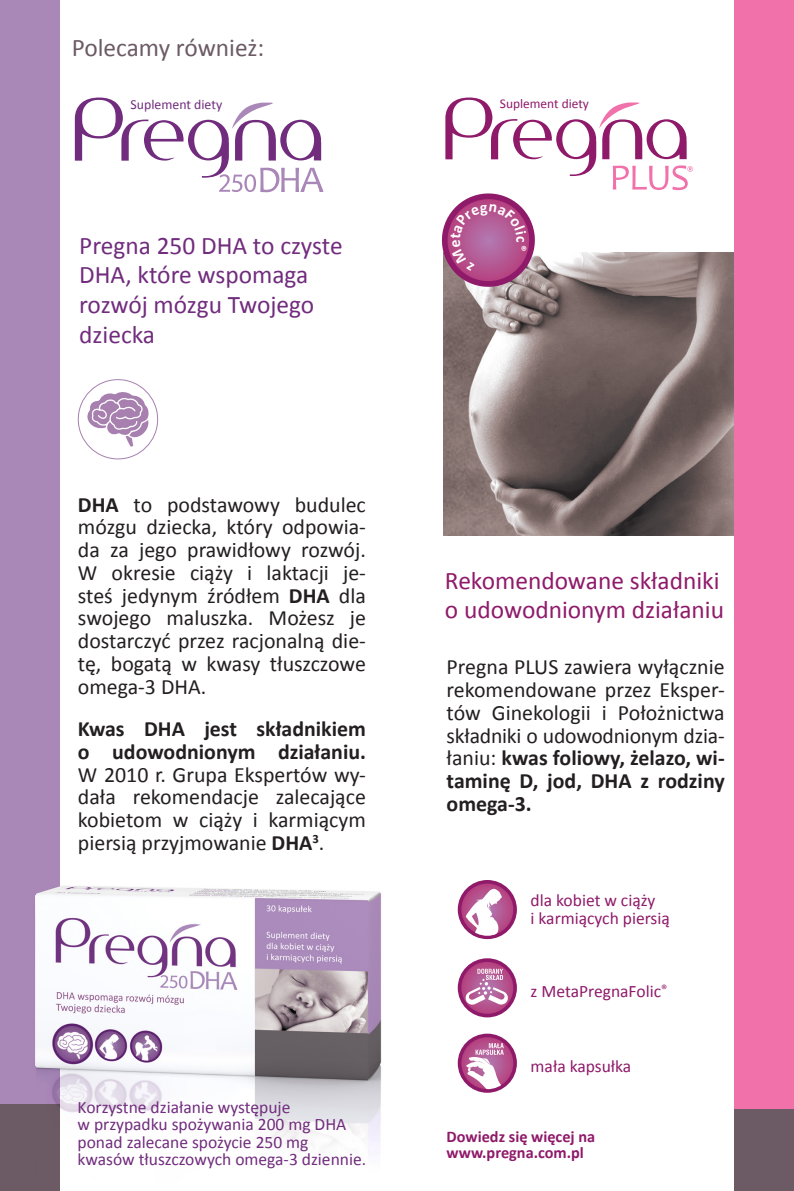
<style>
.page{position:relative;width:794px;height:1191px;background:#fff}
.page>*{position:absolute;margin:0;border:0;box-sizing:border-box;transform-origin:0 0}
.t1{font:25.38px/29.8px "Calibri";color:#712c7d}
.t2{font:25.38px/29.6px "Calibri";color:#8f1a6a}
.t3{font:25.38px "Calibri";color:#6c5a64}
.t4{font:21.88px/22.8px "Calibri";color:#231f20;text-align:justify}
.t5{font:700 21.88px/22.8px "Calibri";color:#231f20}
.t6{font:17.5px/17.5px "Calibri";color:#712c7d}
.t7{font:17.5px/17.5px "Calibri";color:#8f1a6a}
.t8{font:700 16.28px/15.8px "Calibri";color:#8f1a6a}
.t9{font:13.83px "Calibri";color:#712c7d}
.t10{font:13.47px "Calibri";color:#8f1a6a}
.s1{font-weight:700}
</style>
<div class="page">
<div style="left:0;top:0;width:59px;height:1108px;background:#a987b7"></div>
<div style="left:734px;top:1104px;width:59px;height:87px;background:#6c5a64"></div>
<img style="left:0;top:838px;width:382px;height:353px">
<img style="left:35px;top:885px;width:345px;height:195px">
<img style="left:443px;top:253px;width:291px;height:282px">
<svg style="left:75px;top:98px;width:248px;height:94px"></svg>
<svg style="left:457px;top:880px;width:59px;height:59px"></svg>
<svg style="left:461px;top:883px;width:52px;height:52px"></svg>
<svg style="left:465px;top:888px;width:36px;height:47px"></svg>
<svg style="left:457px;top:1033px;width:59px;height:59px"></svg>
<svg style="left:461px;top:1037px;width:52px;height:52px"></svg>
<svg style="left:466px;top:1043px;width:39px;height:46px"></svg>
<svg style="left:457px;top:958px;width:59px;height:59px"></svg>
<svg style="left:461px;top:962px;width:52px;height:52px"></svg>
<svg style="left:464px;top:968px;width:44px;height:37px"></svg>
<div style="left:734px;top:0;width:59px;height:1108px;background:#f171ab"></div>
<div style="left:78px;top:379px;width:80px;height:80px;background:#fff;border:1px solid #a780b0;border-radius:50%"></div>
<svg style="left:84px;top:391px;width:66px;height:56px"></svg>
<svg style="left:441px;top:98px;width:251px;height:192px"></svg>
<p class="t3" style="left:72px;top:32px;width:194px">Polecamy również:</p>
<p class="t9" style="left:130px;top:96px;width:93px">Suplement diety</p>
<p class="t1" style="left:79px;top:229px;width:265px">Pregna 250 DHA to czyste<br>DHA, które wspomaga rozwój mózgu Twojego dziecka</p>
<p class="t4" style="left:78px;top:492px;width:289px"><span class="s1">DHA</span> to podstawowy budulec mózgu dziecka, który odpowia&shy;da za jego prawidłowy rozwój.<br>W okresie ciąży i laktacji je&shy;steś jedynym źródłem <span class="s1">DHA</span> dla swojego maluszka. Możesz je dostarczyć przez racjonalną die&shy;tę, bogatą w kwasy tłuszczowe omega-3 DHA.</p>
<p class="t5" style="left:78px;top:716px;width:289px">Kwas DHA jest składnikiem o udowodnionym działaniu.</p>
<p class="t4" style="left:78px;top:762px;width:289px">W 2010 r. Grupa Ekspertów wy&shy;dała rekomendacje zalecające kobietom w ciąży i karmiącym piersią przyjmowanie <span class="s1">DHA</span><sup>3</sup>.</p>
<p class="t6" style="left:77px;top:1097px;width:290px">Korzystne działanie występuje<br>w przypadku spożywania 200 mg DHA ponad zalecane spożycie 250 mg kwasów tłuszczowych omega-3 dziennie.</p>
<p class="t10" style="left:499px;top:95px;width:91px">Suplement diety</p>
<p class="t2" style="left:445px;top:564px;width:280px">Rekomendowane składniki o udowodnionym działaniu</p>
<p class="t4" style="left:446px;top:654px;width:279px">Pregna PLUS zawiera wyłącznie rekomendowane przez Eksper&shy;tów Ginekologii i Położnictwa składniki o udowodnionym dzia&shy;łaniu: <span class="s1">kwas foliowy, żelazo, wi&shy;taminę D, jod, DHA z rodziny omega-3.</span></p>
<p class="t7" style="left:530px;top:891px;width:141px">dla kobiet w ciąży<br>i karmiących piersią</p>
<p class="t7" style="left:530px;top:981px;width:138px">z MetaPregnaFolic<sup>®</sup></p>
<p class="t7" style="left:530px;top:1056px;width:102px">mała kapsułka</p>
<p class="t8" style="left:446px;top:1128px;width:150px">Dowiedz się więcej na www.pregna.com.pl</p>
</div>
